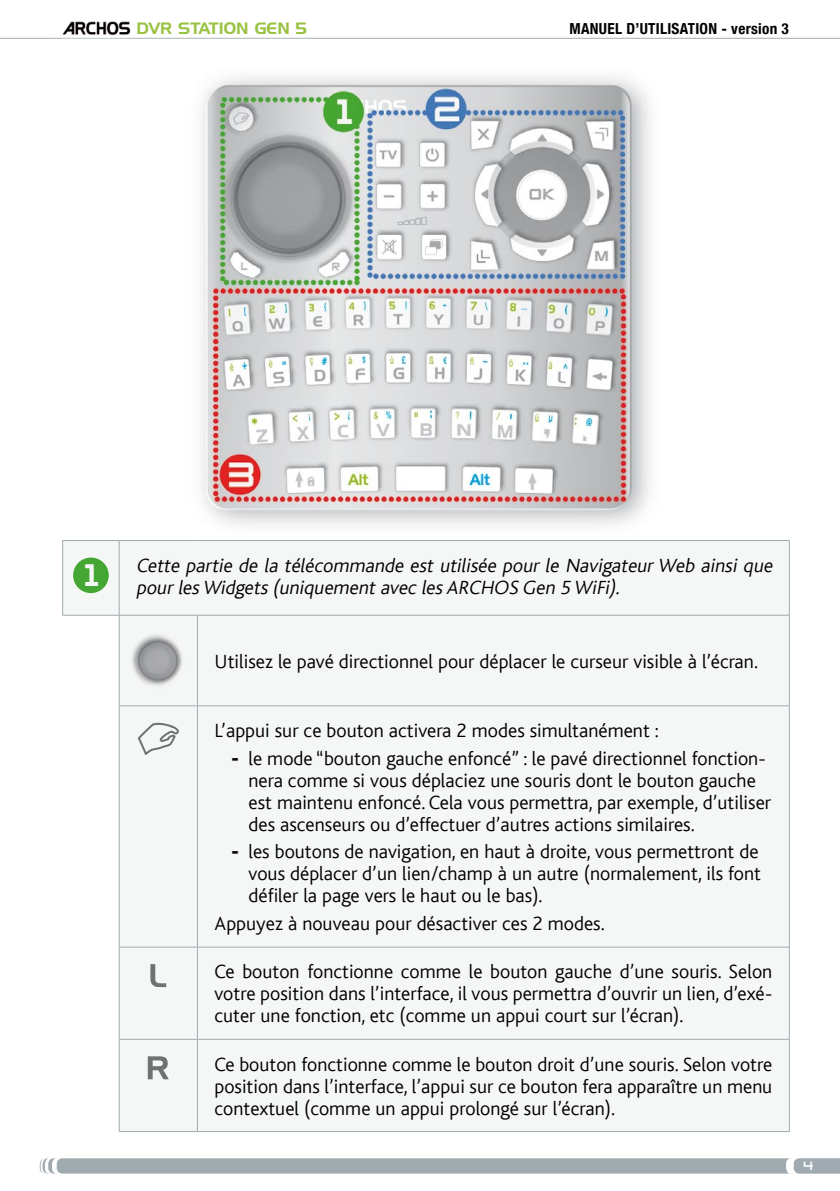
<style>
.page{position:relative;width:840px;height:1191px;background:#fff}
.page>*{position:absolute;margin:0;border:0;box-sizing:border-box;transform-origin:0 0}
.t1{font:300 20px/22px "Bliss";color:#000}
.t2{font:italic 300 20px/22px "Bliss";color:#000}
.t3{font:700 condensed 20px "Helvetica Neue LT Com";color:#000}
.t4{font:16px "Handel Gothic BT";color:#99c242}
.t5{font:700 condensed 15.2px "Helvetica Neue LT Com";letter-spacing:.02em;color:#000}
</style>
<div class="page">
<hr style="left:0;top:38px;width:839px;height:1px;background:#a0abb0">
<svg style="left:40px;top:1158px;width:799px;height:16px;background:#a6b0b5"></svg>
<div style="left:48px;top:6px;width:272px;height:44px;background:#fff"></div>
<img style="left:62px;top:22px;width:68px;height:13px">
<img style="left:201px;top:77px;width:450px;height:448px">
<svg style="left:63px;top:541px;width:725px;height:590px;fill:#f5f6f6"></svg>
<hr style="left:119px;top:615px;width:1px;height:90px;background:#a0abb0">
<hr style="left:197px;top:615px;width:1px;height:90px;background:#a0abb0">
<hr style="left:788px;top:615px;width:1px;height:90px;background:#a0abb0">
<hr style="left:119px;top:705px;width:78px;height:1px;background:#a0abb0">
<hr style="left:119px;top:706px;width:1px;height:241px;background:#a0abb0">
<hr style="left:197px;top:705px;width:592px;height:1px;background:#a0abb0">
<hr style="left:197px;top:706px;width:1px;height:241px;background:#a0abb0">
<hr style="left:788px;top:706px;width:1px;height:241px;background:#a0abb0">
<hr style="left:119px;top:946px;width:78px;height:1px;background:#a0abb0">
<hr style="left:119px;top:947px;width:1px;height:92px;background:#a0abb0">
<hr style="left:197px;top:946px;width:592px;height:1px;background:#a0abb0">
<hr style="left:197px;top:947px;width:1px;height:92px;background:#a0abb0">
<hr style="left:788px;top:947px;width:1px;height:92px;background:#a0abb0">
<hr style="left:119px;top:1039px;width:78px;height:1px;background:#a0abb0">
<hr style="left:119px;top:1039px;width:1px;height:92px;background:#a0abb0">
<hr style="left:197px;top:1039px;width:592px;height:1px;background:#a0abb0">
<hr style="left:197px;top:1039px;width:1px;height:92px;background:#a0abb0">
<hr style="left:788px;top:1039px;width:1px;height:92px;background:#a0abb0">
<hr style="left:119px;top:1131px;width:78px;height:1px;background:#a0abb0">
<hr style="left:197px;top:1131px;width:592px;height:1px;background:#a0abb0">
<hr style="left:62px;top:540px;width:57px;height:1px;background:#a0abb0">
<hr style="left:62px;top:541px;width:1px;height:74px;background:#a0abb0">
<hr style="left:119px;top:540px;width:78px;height:1px;background:#a0abb0">
<hr style="left:119px;top:541px;width:1px;height:74px;background:#a0abb0">
<hr style="left:197px;top:540px;width:592px;height:1px;background:#a0abb0">
<hr style="left:788px;top:541px;width:1px;height:74px;background:#a0abb0">
<hr style="left:62px;top:615px;width:57px;height:1px;background:#a0abb0">
<hr style="left:119px;top:615px;width:78px;height:1px;background:#a0abb0">
<hr style="left:197px;top:615px;width:592px;height:1px;background:#a0abb0">
<div style="left:73px;top:557px;width:36px;height:36px;background:#45a733;border-radius:50%"></div>
<img style="left:128px;top:632px;width:60px;height:57px">
<svg style="left:138px;top:723px;width:41px;height:32px"></svg>
<svg style="left:150px;top:964px;width:16px;height:23px"></svg>
<svg style="left:148px;top:1056px;width:21px;height:23px"></svg>
<p class="t4" style="left:136px;top:19px;width:172px">DVR STATION GEN 5</p>
<p class="t5" style="left:569px;top:19px;width:221px">MANUEL D’UTILISATION - VERSION 3</p>
<p class="t2" style="left:136px;top:554px;width:641px">Cette partie de la télécommande est utilisée pour le NavigateurWeb ainsi que pourles Widgets (uniquementavec les ARCHOS</p>
<p class="t2" style="left:522px;top:576px;width:102px">Gen 5 WiFi).</p>
<p class="t1" style="left:214px;top:650px;width:544px">Utilisez le pavé directionnel pour déplacer le curseur visible à l’écran.</p>
<p class="t1" style="left:248px;top:717px;width:518px;line-height:27.6px;text-indent:-34px">L’appui sur ce bouton activera 2 modes simultanément :<br>le mode “bouton gauche enfoncé” : le pavé directionnel fonction-</p>
<p class="t1" style="left:248px;top:769px;width:524px">nera comme si vous déplaciez une souris dont le bouton gauche est maintenu enfoncé. Cela vous permettra, par exemple, d’utiliser des ascenseurs ou d’effectuer d’autres actions similaires.</p>
<p class="t1" style="left:248px;top:841px;width:514px">les boutons de navigation, en haut à droite, vous permettront de vous déplacer d’un lien/champ à un autre (normalement, ils font défiler la page vers le haut ou le bas).</p>
<p class="t1" style="left:214px;top:913px;width:391px">Appuyez à nouveau pour désactiver ces 2 modes.</p>
<p class="t3" style="left:231px;top:745px;width:9px">-</p>
<p class="t3" style="left:231px;top:839px;width:9px">-</p>
<p class="t1" style="left:214px;top:961px;width:559px;text-align:justify">Ce bouton fonctionne comme le bouton gauche d’une souris. Selon votre position dans l’interface, il vous permettra d’ouvrir un lien, d’exé&shy;cuter une fonction, etc (comme un appui court sur l’écran).</p>
<p class="t1" style="left:214px;top:1053px;width:559px;text-align:justify">Ce bouton fonctionne comme le bouton droit d’une souris. Selon votre position dans l’interface, l’appui sur ce bouton fera apparaître un menu contextuel (comme un appui prolongé sur l’écran).</p>
</div>
